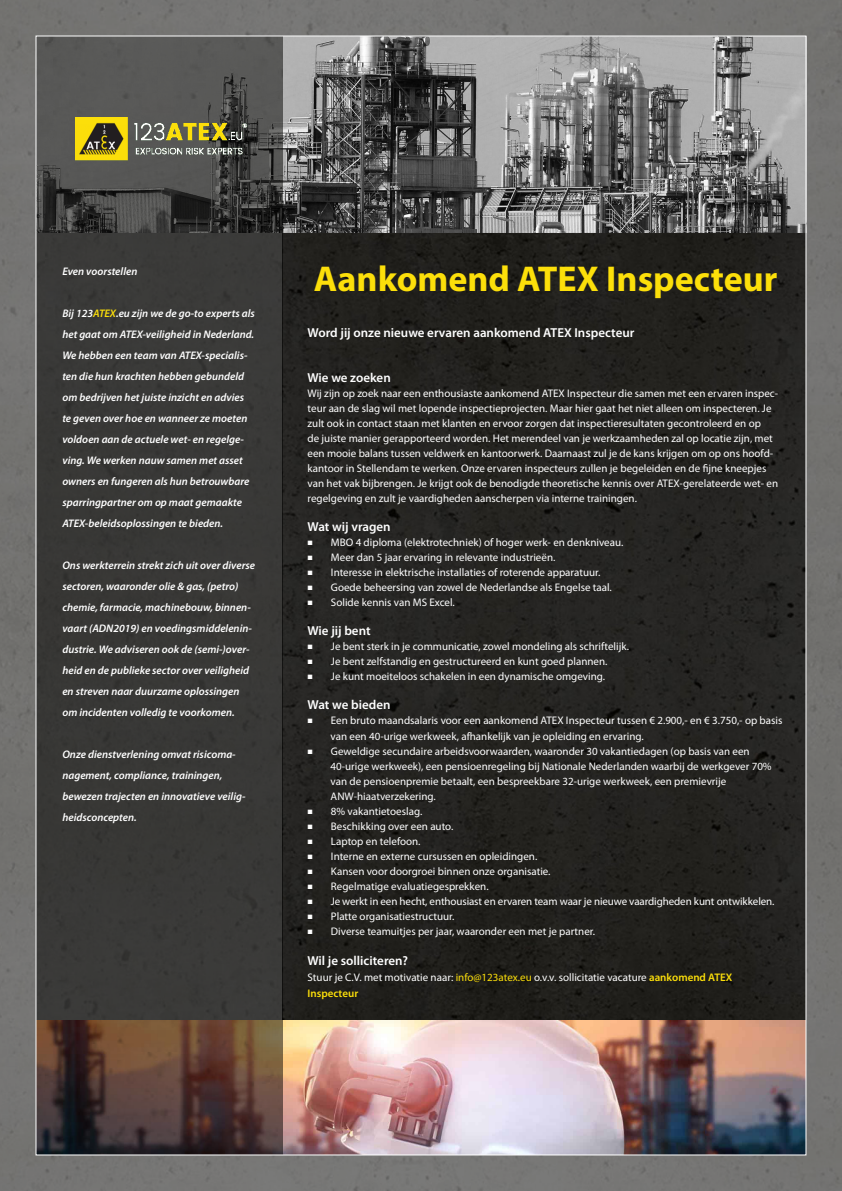
<style>
.page{position:relative;width:842px;height:1191px;background:#747472}
.page>*{position:absolute;margin:0;border:0;box-sizing:border-box;transform-origin:0 0}
.t1{font:700 36px "Myriad Pro";color:#fcdf0a}
.t2{font:600 13px "Myriad Pro";color:#fff}
.t3{font:11px/15px "Myriad Pro";color:#fff}
.t4{font:italic 600 11px/21px "Myriad Pro";color:#fff}
.t5{font:600 11px "Myriad Pro";color:#fcdf0a}
.s1{color:#fcdf0a}
.s2{font-weight:600;color:#fcdf0a}
</style>
<div class="page">
<img style="left:282px;top:232px;width:522px;height:788px">
<img style="left:282px;top:1020px;width:522px;height:133px">
<img style="left:282px;top:37px;width:522px;height:195px">
<img style="left:38px;top:37px;width:244px;height:1116px">
<img style="left:75px;top:117px;width:177px;height:43px">
<svg style="left:308px;top:541px;width:4px;height:4px"></svg>
<svg style="left:308px;top:556px;width:4px;height:4px"></svg>
<svg style="left:308px;top:571px;width:4px;height:4px"></svg>
<svg style="left:308px;top:586px;width:4px;height:4px"></svg>
<svg style="left:308px;top:601px;width:4px;height:4px"></svg>
<svg style="left:308px;top:645px;width:4px;height:4px"></svg>
<svg style="left:308px;top:660px;width:4px;height:4px"></svg>
<svg style="left:308px;top:675px;width:4px;height:4px"></svg>
<svg style="left:308px;top:719px;width:4px;height:4px"></svg>
<svg style="left:308px;top:749px;width:4px;height:4px"></svg>
<svg style="left:308px;top:809px;width:4px;height:4px"></svg>
<svg style="left:308px;top:824px;width:4px;height:4px"></svg>
<svg style="left:308px;top:839px;width:4px;height:4px"></svg>
<svg style="left:308px;top:854px;width:4px;height:4px"></svg>
<svg style="left:308px;top:869px;width:4px;height:4px"></svg>
<svg style="left:308px;top:884px;width:4px;height:4px"></svg>
<svg style="left:308px;top:899px;width:4px;height:4px"></svg>
<svg style="left:308px;top:914px;width:4px;height:4px"></svg>
<svg style="left:308px;top:930px;width:4px;height:4px"></svg>
<p class="t4" style="left:62px;top:260px;width:77px">Even voorstellen</p>
<p class="t4" style="left:62px;top:302px;width:194px">Bij 123<span class="s1">ATEX</span>.eu zijn we de go-to experts als het gaat om ATEX-veiligheid in Nederland.<br>We hebben een team van ATEX-specialis&shy;ten die hun krachten hebben gebundeld om bedrijven het juiste inzicht en advies te geven over hoe en wanneer ze moeten voldoen aan de actuele wet- en regelge&shy;ving. We werken nauw samen met asset owners en fungeren als hun betrouwbare sparringpartner om op maat gemaakte ATEX-beleidsoplossingen te bieden.</p>
<p class="t4" style="left:62px;top:554px;width:194px">Ons werkterrein strekt zich uit over diverse sectoren, waaronder olie &amp; gas, (petro) chemie, farmacie, machinebouw, binnen&shy;vaart (ADN2019) en voedingsmiddelenin&shy;dustrie. We adviseren ook de (semi-)over&shy;heid en de publieke sector over veiligheid en streven naar duurzame oplossingen om incidenten volledig te voorkomen.</p>
<p class="t4" style="left:62px;top:743px;width:185px">Onze dienstverlening omvat risicoma&shy;nagement, compliance, trainingen, bewezen trajecten en innovatieve veilig&shy;heidsconcepten.</p>
<p class="t1" style="left:314px;top:255px;width:465px">Aankomend ATEX Inspecteur</p>
<p class="t2" style="left:308px;top:324px;width:328px">Word jij onze nieuwe ervaren aankomend ATEX Inspecteur</p>
<p class="t2" style="left:308px;top:370px;width:85px">Wie we zoeken</p>
<p class="t3" style="left:308px;top:386px;width:472px">Wij zijn op zoek naar een enthousiaste aankomend ATEX Inspecteur die samen met een ervaren inspec&shy;teur aan de slag wil met lopende inspectieprojecten. Maar hier gaat het niet alleen om inspecteren. Je zult ook in contact staan met klanten en ervoor zorgen dat inspectieresultaten gecontroleerd en op<br>de juiste manier gerapporteerd worden. Het merendeel van je werkzaamheden zal op locatie zijn, met een mooie balans tussen veldwerk en kantoorwerk. Daarnaast zul je de kans krijgen om op ons hoofd&shy;kantoor in Stellendam te werken. Onze ervaren inspecteurs zullen je begeleiden en de fijne kneepjes van het vak bijbrengen. Je krijgt ook de benodigde theoretische kennis over ATEX-gerelateerde wet- en regelgeving en zult je vaardigheden aanscherpen via interne trainingen.</p>
<p class="t2" style="left:308px;top:519px;width:85px">Wat wij vragen</p>
<p class="t3" style="left:331px;top:535px;width:294px">MBO 4 diploma (elektrotechniek) of hoger werk- en denkniveau.</p>
<p class="t3" style="left:331px;top:550px;width:226px">Meer dan 5 jaar ervaring in relevante industrieën.</p>
<p class="t3" style="left:331px;top:565px;width:271px">Interesse in elektrische installaties of roterende apparatuur.</p>
<p class="t3" style="left:331px;top:580px;width:282px">Goede beheersing van zowel de Nederlandse als Engelse taal.</p>
<p class="t3" style="left:331px;top:595px;width:125px">Solide kennis van MS Excel.</p>
<p class="t2" style="left:308px;top:623px;width:65px">Wie jij bent</p>
<p class="t3" style="left:331px;top:639px;width:300px">Je bent sterk in je communicatie, zowel mondeling als schriftelijk.</p>
<p class="t3" style="left:331px;top:654px;width:278px">Je bent zelfstandig en gestructureerd en kunt goed plannen.</p>
<p class="t3" style="left:331px;top:669px;width:276px">Je kunt moeiteloos schakelen in een dynamische omgeving.</p>
<p class="t2" style="left:308px;top:697px;width:84px">Wat we bieden</p>
<p class="t3" style="left:331px;top:713px;width:453px">Een bruto maandsalaris voor een aankomend ATEX Inspecteur tussen € 2.900,- en € 3.750,- op basis van een 40-urige werkweek, afhankelijk van je opleiding en ervaring.</p>
<p class="t3" style="left:331px;top:743px;width:443px">Geweldige secundaire arbeidsvoorwaarden, waaronder 30 vakantiedagen (op basis van een<br>40-urige werkweek), een pensioenregeling bij Nationale Nederlanden waarbij de werkgever 70% van de pensioenpremie betaalt, een bespreekbare 32-urige werkweek, een premievrije</p>
<p class="t3" style="left:331px;top:788px;width:107px">ANW-hiaatverzekering.</p>
<p class="t3" style="left:331px;top:803px;width:93px">8% vakantietoeslag.</p>
<p class="t3" style="left:331px;top:818px;width:124px">Beschikking over een auto.</p>
<p class="t3" style="left:331px;top:833px;width:91px">Laptop en telefoon.</p>
<p class="t3" style="left:331px;top:848px;width:208px">Interne en externe cursussen en opleidingen.</p>
<p class="t3" style="left:331px;top:863px;width:221px">Kansen voor doorgroei binnen onze organisatie.</p>
<p class="t3" style="left:331px;top:878px;width:159px">Regelmatige evaluatiegesprekken.</p>
<p class="t3" style="left:331px;top:893px;width:445px">Je werkt in een hecht, enthousiast en ervaren team waar je nieuwe vaardigheden kunt ontwikkelen.</p>
<p class="t3" style="left:331px;top:908px;width:125px">Platte organisatiestructuur.</p>
<p class="t3" style="left:331px;top:924px;width:266px">Diverse teamuitjes per jaar, waaronder een met je partner.</p>
<p class="t2" style="left:308px;top:952px;width:102px">Wil je solliciteren?</p>
<p class="t3" style="left:308px;top:970px;width:426px">Stuur je C.V. met motivatie naar: <span class="s1">info@123atex.eu</span> o.v.v. sollicitatie vacature <span class="s2">aankomend ATEX</span></p>
<p class="t5" style="left:308px;top:986px;width:52px">Inspecteur</p>
</div>
